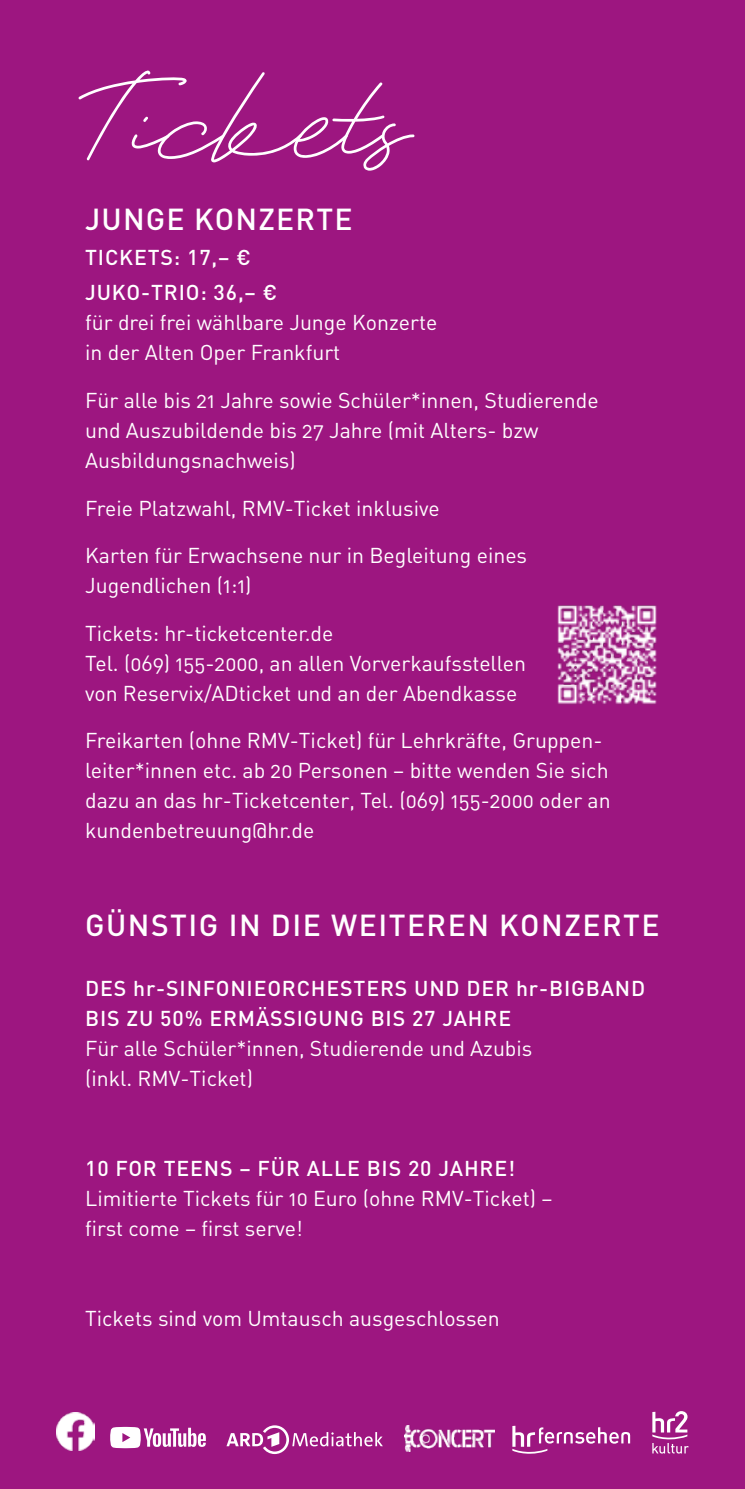
<style>
.page{position:relative;width:745px;height:1489px;background:#fff}
.page>*{position:absolute;margin:0;border:0;box-sizing:border-box;transform-origin:0 0}
.t1{font:137.5px "Rainmaker Script";color:#fff}
.t2{font:500 30px "DIN";letter-spacing:.05em;color:#fff}
.t3{font:21.25px/30px "DIN Regular Alternate";color:#fff}
.t4{font:500 21.25px/35px "DIN";letter-spacing:.04em;color:#fff}
</style>
<div class="page">
<div style="left:0;top:0;width:744px;height:1488px;background:#9d1680"></div>
<svg style="left:652px;top:1411px;width:36px;height:42px"></svg>
<svg style="left:110px;top:1426px;width:96px;height:21px"></svg>
<svg style="left:512px;top:1425px;width:117px;height:28px"></svg>
<svg style="left:226px;top:1425px;width:156px;height:28px"></svg>
<img style="left:404px;top:1425px;width:90px;height:26px">
<img style="left:56px;top:1412px;width:38px;height:38px">
<img style="left:557px;top:605px;width:100px;height:100px">
<h1 class="t1" style="left:78px;top:19px;width:335px">Tickets</h1>
<h2 class="t2" style="left:85px;top:200px;width:269px">JUNGE KONZERTE</h2>
<p class="t4" style="left:85px;top:239px;width:193px">TICKETS: 17,– €<br>JUKO-TRIO: 36,– €</p>
<p class="t3" style="left:85px;top:307px;width:353px">für drei frei wählbare Junge Konzerte in der Alten Oper Frankfurt</p>
<p class="t3" style="left:85px;top:385px;width:514px">Für alle bis 21 Jahre sowie Schüler*innen, Studierende und Auszubildende bis 27 Jahre (mit Alters- bzw<br>Ausbildungsnachweis)</p>
<p class="t3" style="left:85px;top:492px;width:356px">Freie Platzwahl, RMV-Ticket inklusive</p>
<p class="t3" style="left:85px;top:540px;width:443px">Karten für Erwachsene nur in Begleitung eines<br>Jugendlichen (1:1)</p>
<p class="t3" style="left:85px;top:617px;width:442px">Tickets: hr-ticketcenter.de<br>Tel. (069) 155-2000, an allen Vorverkaufsstellen von Reservix/ADticket und an der Abendkasse</p>
<p class="t3" style="left:85px;top:725px;width:527px">Freikarten (ohne RMV-Ticket) für Lehrkräfte, Gruppen&shy;leiter*innen etc. ab 20 Personen – bitte wenden Sie sich dazu an das hr-Ticketcenter, Tel. (069) 155-2000 oder an kundenbetreuung@hr.de</p>
<h2 class="t2" style="left:85px;top:905px;width:575px">GÜNSTIG IN DIE WEITEREN KONZERTE</h2>
<p class="t4" style="left:85px;top:972px;width:561px;line-height:30px">DES hr-SINFONIEORCHESTERS UND DER hr-BIGBAND<br>BIS ZU 50% ERMÄSSIGUNG BIS 27 JAHRE</p>
<p class="t3" style="left:85px;top:1032px;width:448px">Für alle Schüler*innen, Studierende und Azubis (inkl. RMV-Ticket)</p>
<p class="t4" style="left:85px;top:1149px;width:431px">10 FOR TEENS – FÜR ALLE BIS 20 JAHRE!</p>
<p class="t3" style="left:85px;top:1182px;width:468px">Limitierte Tickets für 10 Euro (ohne RMV-Ticket) – first come – first serve!</p>
<p class="t3" style="left:85px;top:1302px;width:416px">Tickets sind vom Umtausch ausgeschlossen</p>
</div>
